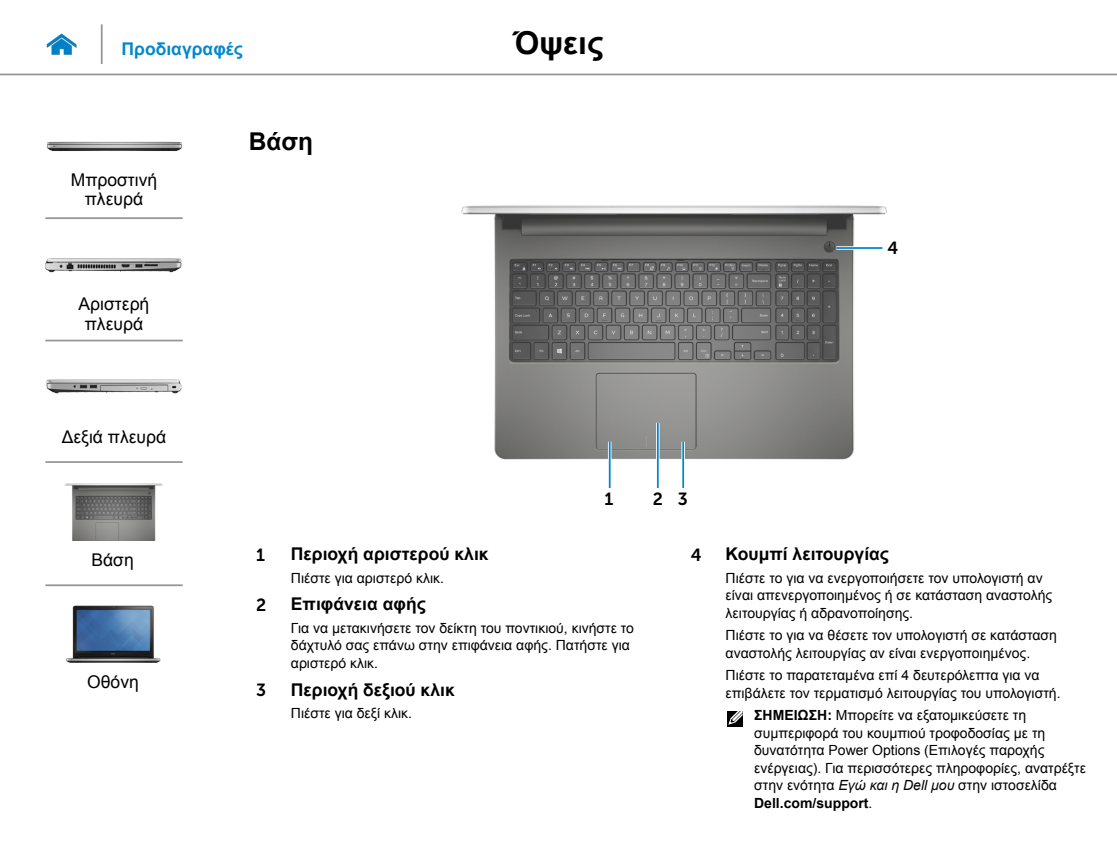
<style>
.page{position:relative;width:1117px;height:844px;background:#fff}
.page>*{position:absolute;margin:0;border:0;box-sizing:border-box;transform-origin:0 0}
.t1{font:700 31.5px "Arial";color:#000}
.Head2{font:700 24.5px "Arial";color:#000}
.Callout_Head{font:700 17.5px "Arial";color:#000}
.t2{font:17.5px/19.2px "Arial";color:#000;text-align:center}
.t3{font:700 17.5px "Arial";color:#0087cc}
.Callout-L{font:17.5px "Museo Sans For Dell 700";color:#000}
.Callout_description{font:14px/17.5px "Arial";color:#000}
.Note{font:14px/17.5px "Arial";color:#000}
.s1{font-weight:700}
.s2{font-style:italic}
</style>
<div class="page">
<hr style="left:0;top:74px;width:1116px;height:1px;background:#939598">
<img style="left:46px;top:33px;width:31px;height:22px">
<div style="left:726px;top:710px;width:16px;height:16px;background:#000"></div>
<svg style="left:728px;top:710px;width:14px;height:14px"></svg>
<img style="left:461px;top:205px;width:426px;height:270px">
<svg style="left:836px;top:246px;width:46px;height:4px"></svg>
<hr style="left:836px;top:247px;width:46px;height:2px;background:#0087cc">
<hr style="left:656px;top:422px;width:3px;height:66px;background:#fff">
<hr style="left:656px;top:422px;width:2px;height:66px;background:#0087cc">
<hr style="left:681px;top:441px;width:3px;height:47px;background:#fff">
<hr style="left:682px;top:441px;width:2px;height:47px;background:#0087cc">
<svg style="left:607px;top:441px;width:4px;height:47px"></svg>
<hr style="left:608px;top:441px;width:2px;height:47px;background:#0087cc">
<hr style="left:101px;top:24px;width:2px;height:40px;background:#939598">
<img style="left:46px;top:141px;width:136px;height:10px">
<img style="left:45px;top:258px;width:137px;height:15px">
<img style="left:46px;top:379px;width:136px;height:15px">
<img style="left:64px;top:483px;width:99px;height:57px">
<img style="left:66px;top:605px;width:95px;height:57px">
<hr style="left:45px;top:217px;width:138px;height:2px;background:#939598">
<hr style="left:45px;top:339px;width:138px;height:2px;background:#939598">
<hr style="left:45px;top:461px;width:138px;height:2px;background:#939598">
<hr style="left:45px;top:584px;width:138px;height:2px;background:#939598">
<p class="t3" style="left:122px;top:37px;width:123px">Προδιαγραφές</p>
<h1 class="t1" style="left:513px;top:22px;width:91px">Όψεις</h1>
<p class="t2" style="left:71px;top:170px;width:88px">Μπροστινή πλευρά</p>
<p class="t2" style="left:79px;top:294px;width:72px">Αριστερή πλευρά</p>
<p class="t2" style="left:62px;top:427px;width:106px">Δεξιά πλευρά</p>
<p class="t2" style="left:91px;top:550px;width:44px">Βάση</p>
<p class="t2" style="left:87px;top:672px;width:53px">Οθόνη</p>
<p class="Head2" style="left:249px;top:125px;width:66px">Βάση</p>
<p class="Callout-L" style="left:604px;top:489px;width:10px">1</p>
<p class="Callout-L" style="left:652px;top:489px;width:12px">2</p>
<p class="Callout-L" style="left:677px;top:489px;width:12px">3</p>
<p class="Callout-L" style="left:887px;top:238px;width:12px">4</p>
<p class="Callout-L" style="left:256px;top:544px;width:10px">1</p>
<p class="Callout_Head" style="left:291px;top:542px;width:199px">Περιοχή αριστερού κλικ</p>
<p class="Callout_description" style="left:291px;top:569px;width:155px">Πιέστε για αριστερό κλικ.</p>
<p class="Callout-L" style="left:256px;top:595px;width:12px">2</p>
<p class="Callout_Head" style="left:291px;top:592px;width:136px">Επιφάνεια αφής</p>
<p class="Callout_description" style="left:291px;top:619px;width:344px">Για να μετακινήσετε τον δείκτη του ποντικιού, κινήστε το δάχτυλό σας επάνω στην επιφάνεια αφής. Πατήστε για αριστερό κλικ.</p>
<p class="Callout-L" style="left:256px;top:680px;width:12px">3</p>
<p class="Callout_Head" style="left:291px;top:677px;width:165px">Περιοχή δεξιού κλικ</p>
<p class="Callout_description" style="left:291px;top:704px;width:123px">Πιέστε για δεξί κλικ.</p>
<p class="Callout-L" style="left:690px;top:544px;width:12px">4</p>
<p class="Callout_Head" style="left:725px;top:542px;width:165px">Κουμπί λειτουργίας</p>
<p class="Callout_description" style="left:725px;top:569px;width:328px">Πιέστε το για να ενεργοποιήσετε τον υπολογιστή αν είναι απενεργοποιημένος ή σε κατάσταση αναστολής λειτουργίας ή αδρανοποίησης.</p>
<p class="Callout_description" style="left:725px;top:626px;width:333px">Πιέστε το για να θέσετε τον υπολογιστή σε κατάσταση αναστολής λειτουργίας αν είναι ενεργοποιημένος.</p>
<p class="Callout_description" style="left:725px;top:666px;width:336px">Πιέστε το παρατεταμένα επί 4 δευτερόλεπτα για να επιβάλετε τον τερματισμό λειτουργίας του υπολογιστή.</p>
<p class="Note" style="left:754px;top:706px;width:333px"><span class="s1">ΣΗΜΕΙΩΣΗ:</span> Μπορείτε να εξατομικεύσετε τη συμπεριφορά του κουμπιού τροφοδοσίας με τη δυνατότητα Power Options (Επιλογές παροχής ενέργειας). Για περισσότερες πληροφορίες, ανατρέξτε στην ενότητα <span class="s2">Εγώ και η Dell μου</span> στην ιστοσελίδα <span class="s1">Dell.com/support</span>.</p>
</div>
